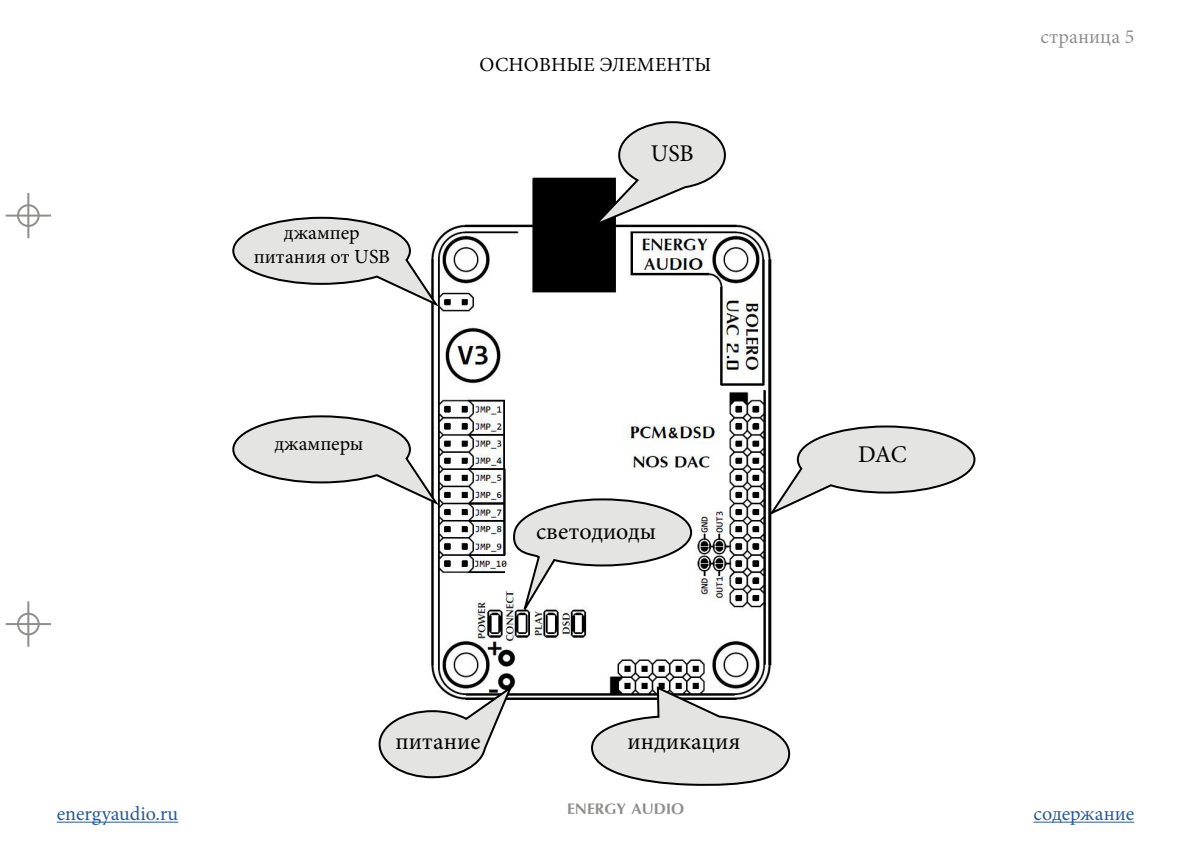
<style>
.page{position:relative;width:1191px;height:851px;background:#fff}
.page>*{position:absolute;margin:0;border:0;box-sizing:border-box;transform-origin:0 0}
.t1{font:24px "Minion Pro";color:#000}
.t2{font:24px "Iris UPC Bold";color:#8e8e8d}
.t3{font:20px/24px "Minion Pro";color:#000;text-align:center}
.t4{font:20px "Minion Pro";color:#275b9b}
.t5{font:20px "Minion Pro";letter-spacing:.005em;color:#8e8e8d}
</style>
<div class="page">
<div style="left:17px;top:204px;width:23px;height:23px;border:2px solid #8e8e8d;border-radius:50%"></div>
<hr style="left:27px;top:193px;width:2px;height:45px;background:#8e8e8d">
<hr style="left:6px;top:214px;width:45px;height:2px;background:#8e8e8d">
<div style="left:17px;top:612px;width:23px;height:23px;border:2px solid #8e8e8d;border-radius:50%"></div>
<hr style="left:27px;top:601px;width:2px;height:45px;background:#8e8e8d">
<hr style="left:6px;top:623px;width:45px;height:2px;background:#8e8e8d">
<hr style="left:1033px;top:821px;width:101px;height:1px;background:#275b9b">
<hr style="left:57px;top:821px;width:121px;height:1px;background:#275b9b">
<img style="left:431px;top:176px;width:341px;height:524px">
<svg style="left:587px;top:121px;width:140px;height:109px"></svg>
<svg style="left:766px;top:424px;width:210px;height:93px"></svg>
<svg style="left:508px;top:497px;width:185px;height:125px"></svg>
<svg style="left:378px;top:682px;width:137px;height:97px"></svg>
<svg style="left:591px;top:684px;width:200px;height:102px"></svg>
<svg style="left:232px;top:216px;width:209px;height:93px"></svg>
<svg style="left:232px;top:414px;width:209px;height:93px"></svg>
<p class="t3" style="left:479px;top:53px;width:233px">ОСНОВНЫЕ ЭЛЕМЕНТЫ</p>
<p class="t3" style="left:254px;top:221px;width:138px">джампер питания от USB</p>
<p class="t3" style="left:274px;top:431px;width:91px">джамперы</p>
<p class="t1" style="left:650px;top:137px;width:44px">USB</p>
<p class="t1" style="left:536px;top:515px;width:122px">светодиоды</p>
<p class="t1" style="left:395px;top:725px;width:86px">питание</p>
<p class="t1" style="left:627px;top:725px;width:115px">индикация</p>
<p class="t4" style="left:57px;top:800px;width:123px">energyaudio.ru</p>
<p class="t2" style="left:567px;top:791px;width:119px">ENERGY AUDIO</p>
<p class="t1" style="left:858px;top:438px;width:50px">DAC</p>
<p class="t5" style="left:1040px;top:23px;width:95px">страница 5</p>
<p class="t4" style="left:1033px;top:800px;width:102px">содержание</p>
</div>
